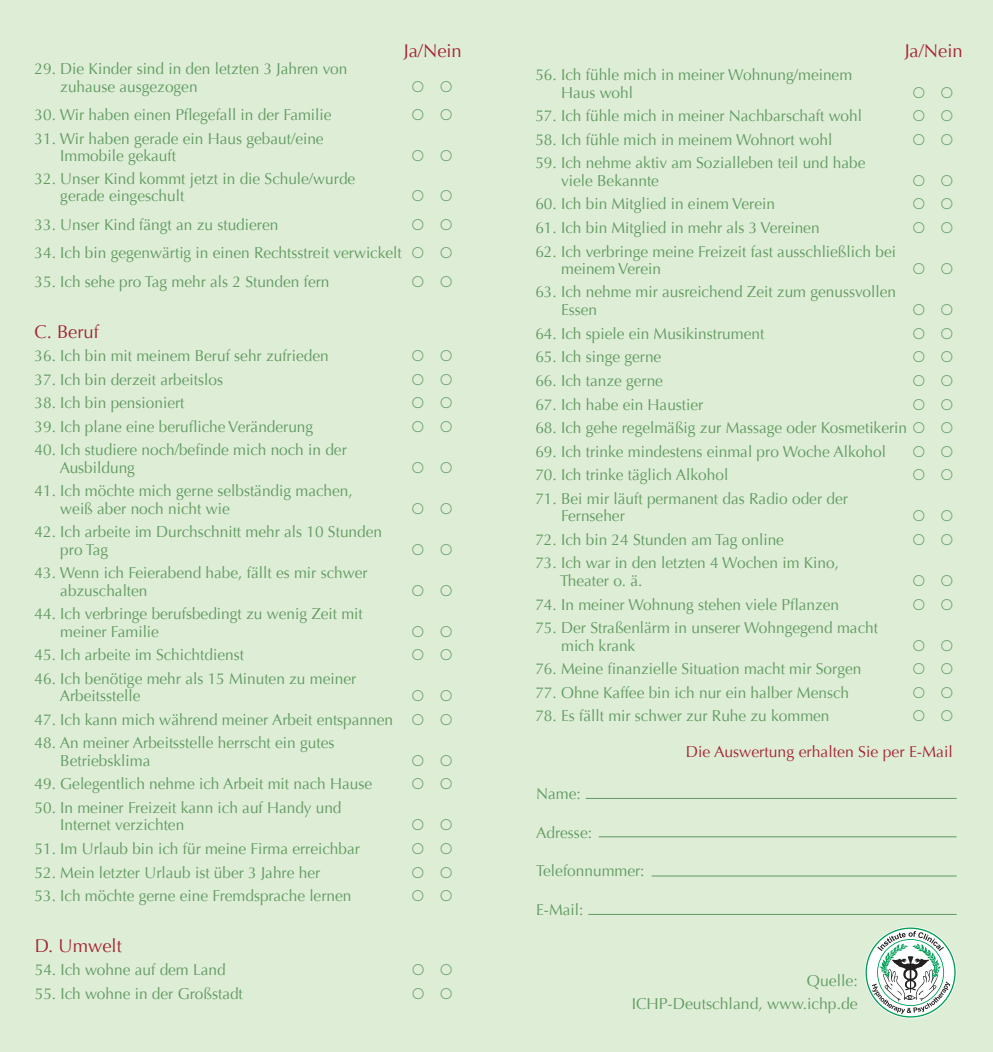
<style>
.page{position:relative;width:993px;height:1052px;background:#fff}
.page>*{position:absolute;margin:0;border:0;box-sizing:border-box;transform-origin:0 0}
.t1{font:18.38px "Optima";color:#a42433}
.t2{font:15.75px/17.5px "Optima";color:#619a60}
.t3{font:15.75px "European Pi Three";color:#619a60}
.t4{font:15.75px "Optima";color:#a42433}
.s1{font-family:"European Pi Three"}
</style>
<div class="page">
<div style="left:0;top:0;width:496px;height:1052px;background:#ddedd6"></div>
<div style="left:496px;top:0;width:496px;height:1052px;background:#ddedd6"></div>
<svg style="left:865px;top:927px;width:90px;height:90px"></svg>
<hr style="left:585px;top:798px;width:371px;height:1px;background:#619a60">
<hr style="left:651px;top:875px;width:305px;height:1px;background:#619a60">
<hr style="left:598px;top:836px;width:358px;height:1px;background:#619a60">
<hr style="left:588px;top:914px;width:368px;height:1px;background:#619a60">
<p class="t2" style="left:60px;top:60px;width:288px;text-indent:-26px">29. Die Kinder sind in den letzten 3 Jahren von zuhause ausgezogen</p>
<p class="t1" style="left:403px;top:40px;width:59px">Ja/Nein</p>
<p class="t3" style="left:411px;top:76px;width:42px">p p</p>
<p class="t2" style="left:34px;top:106px;width:298px">30. Wir haben einen Pflegefall in der Familie</p>
<p class="t3" style="left:411px;top:104px;width:42px">p p</p>
<p class="t2" style="left:60px;top:130px;width:265px;text-indent:-26px">31. Wir haben gerade ein Haus gebaut/eine<br>Immobile gekauft</p>
<p class="t3" style="left:411px;top:145px;width:42px">p p</p>
<p class="t2" style="left:60px;top:170px;width:296px;text-indent:-26px">32. Unser Kind kommt jetzt in die Schule/wurde gerade eingeschult</p>
<p class="t3" style="left:411px;top:185px;width:42px">p p</p>
<p class="t2" style="left:34px;top:216px;width:245px">33. Unser Kind fängt an zu studieren</p>
<p class="t3" style="left:411px;top:214px;width:42px">p p</p>
<p class="t2" style="left:34px;top:244px;width:419px">34. Ich bin gegenwärtig in einen Rechtsstreit verwickelt <span class="s1">p p</span></p>
<p class="t2" style="left:34px;top:273px;width:296px">35. Ich sehe pro Tag mehr als 2 Stunden fern</p>
<p class="t3" style="left:411px;top:271px;width:42px">p p</p>
<p class="t1" style="left:34px;top:321px;width:66px">C. Beruf</p>
<p class="t2" style="left:34px;top:347px;width:295px">36. Ich bin mit meinem Beruf sehr zufrieden</p>
<p class="t3" style="left:411px;top:345px;width:42px">p p</p>
<p class="t2" style="left:34px;top:371px;width:190px">37. Ich bin derzeit arbeitslos</p>
<p class="t3" style="left:411px;top:369px;width:42px">p p</p>
<p class="t2" style="left:34px;top:394px;width:151px">38. Ich bin pensioniert</p>
<p class="t3" style="left:411px;top:392px;width:42px">p p</p>
<p class="t2" style="left:34px;top:418px;width:280px">39. Ich plane eine berufliche Veränderung</p>
<p class="t3" style="left:411px;top:416px;width:42px">p p</p>
<p class="t2" style="left:60px;top:441px;width:288px;text-indent:-25px">40. Ich studiere noch/befinde mich noch in der<br>Ausbildung</p>
<p class="t3" style="left:411px;top:457px;width:42px">p p</p>
<p class="t2" style="left:60px;top:482px;width:294px;text-indent:-26px">41. Ich möchte mich gerne selbständig machen, weiß aber noch nicht wie</p>
<p class="t2" style="left:60px;top:523px;width:323px;text-indent:-26px">42. Ich arbeite im Durchschnitt mehr als 10 Stunden pro Tag</p>
<p class="t2" style="left:60px;top:564px;width:309px;text-indent:-26px">43. Wenn ich Feierabend habe, fällt es mir schwer abzuschalten</p>
<p class="t2" style="left:60px;top:605px;width:304px;text-indent:-26px">44. Ich verbringe berufsbedingt zu wenig Zeit mit meiner Familie</p>
<p class="t3" style="left:411px;top:498px;width:42px">p p</p>
<p class="t3" style="left:411px;top:539px;width:42px">p p</p>
<p class="t3" style="left:411px;top:580px;width:42px">p p</p>
<p class="t3" style="left:411px;top:621px;width:42px">p p</p>
<p class="t2" style="left:34px;top:646px;width:211px">45. Ich arbeite im Schichtdienst</p>
<p class="t3" style="left:411px;top:644px;width:42px">p p</p>
<p class="t2" style="left:60px;top:670px;width:298px;text-indent:-25px">46. Ich benötige mehr als 15 Minuten zu meiner<br>Arbeitsstelle</p>
<p class="t3" style="left:411px;top:685px;width:42px">p p</p>
<p class="t2" style="left:34px;top:711px;width:419px">47. Ich kann mich während meiner Arbeit entspannen <span class="s1">p p</span></p>
<p class="t2" style="left:60px;top:734px;width:275px;text-indent:-26px">48. An meiner Arbeitsstelle herrscht ein gutes<br>Betriebsklima</p>
<p class="t3" style="left:411px;top:750px;width:42px">p p</p>
<p class="t2" style="left:34px;top:775px;width:339px">49. Gelegentlich nehme ich Arbeit mit nach Hause</p>
<p class="t3" style="left:411px;top:773px;width:42px">p p</p>
<p class="t2" style="left:60px;top:799px;width:283px;text-indent:-26px">50. In meiner Freizeit kann ich auf Handy und<br>Internet verzichten</p>
<p class="t3" style="left:411px;top:814px;width:42px">p p</p>
<p class="t2" style="left:34px;top:840px;width:327px">51. Im Urlaub bin ich für meine Firma erreichbar</p>
<p class="t3" style="left:411px;top:838px;width:42px">p p</p>
<p class="t2" style="left:34px;top:863px;width:287px">52. Mein letzter Urlaub ist über 3 Jahre her</p>
<p class="t3" style="left:411px;top:862px;width:42px">p p</p>
<p class="t2" style="left:34px;top:887px;width:318px">53. Ich möchte gerne eine Fremdsprache lernen</p>
<p class="t3" style="left:411px;top:885px;width:42px">p p</p>
<p class="t1" style="left:35px;top:934px;width:88px">D. Umwelt</p>
<p class="t2" style="left:35px;top:961px;width:192px">54. Ich wohne auf dem Land</p>
<p class="t3" style="left:412px;top:959px;width:42px">p p</p>
<p class="t2" style="left:35px;top:985px;width:210px">55. Ich wohne in der Großstadt</p>
<p class="t3" style="left:412px;top:983px;width:42px">p p</p>
<p class="t2" style="left:561px;top:66px;width:292px;text-indent:-26px">56. Ich fühle mich in meiner Wohnung/meinem<br>Haus wohl</p>
<p class="t1" style="left:904px;top:40px;width:59px">Ja/Nein</p>
<p class="t3" style="left:912px;top:82px;width:42px">p p</p>
<p class="t2" style="left:535px;top:107px;width:328px">57. Ich fühle mich in meiner Nachbarschaft wohl</p>
<p class="t3" style="left:912px;top:105px;width:42px">p p</p>
<p class="t2" style="left:535px;top:131px;width:298px">58. Ich fühle mich in meinem Wohnort wohl</p>
<p class="t3" style="left:912px;top:129px;width:42px">p p</p>
<p class="t2" style="left:561px;top:154px;width:305px;text-indent:-26px">59. Ich nehme aktiv am Sozialleben teil und habe viele Bekannte</p>
<p class="t3" style="left:912px;top:170px;width:42px">p p</p>
<p class="t2" style="left:535px;top:195px;width:241px">60. Ich bin Mitglied in einem Verein</p>
<p class="t3" style="left:912px;top:194px;width:42px">p p</p>
<p class="t2" style="left:535px;top:219px;width:285px">61. Ich bin Mitglied in mehr als 3 Vereinen</p>
<p class="t3" style="left:912px;top:217px;width:42px">p p</p>
<p class="t2" style="left:561px;top:243px;width:336px;text-indent:-26px">62. Ich verbringe meine Freizeit fast ausschließlich bei meinem Verein</p>
<p class="t3" style="left:912px;top:258px;width:42px">p p</p>
<p class="t2" style="left:561px;top:283px;width:336px;text-indent:-26px">63. Ich nehme mir ausreichend Zeit zum genussvollen<br>Essen</p>
<p class="t3" style="left:912px;top:299px;width:42px">p p</p>
<p class="t2" style="left:535px;top:325px;width:230px">64. Ich spiele ein Musikinstrument</p>
<p class="t3" style="left:912px;top:323px;width:42px">p p</p>
<p class="t2" style="left:535px;top:348px;width:127px">65. Ich singe gerne</p>
<p class="t3" style="left:912px;top:346px;width:42px">p p</p>
<p class="t2" style="left:535px;top:372px;width:129px">66. Ich tanze gerne</p>
<p class="t3" style="left:912px;top:370px;width:42px">p p</p>
<p class="t2" style="left:535px;top:395px;width:169px">67. Ich habe ein Haustier</p>
<p class="t3" style="left:912px;top:394px;width:42px">p p</p>
<p class="t2" style="left:535px;top:419px;width:419px">68. Ich gehe regelmäßig zur Massage oder Kosmetikerin <span class="s1">p p</span></p>
<p class="t2" style="left:535px;top:443px;width:352px">69. Ich trinke mindestens einmal pro Woche Alkohol</p>
<p class="t3" style="left:912px;top:441px;width:42px">p p</p>
<p class="t2" style="left:535px;top:466px;width:194px">70. Ich trinke täglich Alkohol</p>
<p class="t3" style="left:912px;top:464px;width:42px">p p</p>
<p class="t2" style="left:561px;top:490px;width:288px;text-indent:-26px">71. Bei mir läuft permanent das Radio oder der<br>Fernseher</p>
<p class="t3" style="left:912px;top:505px;width:42px">p p</p>
<p class="t2" style="left:535px;top:531px;width:250px">72. Ich bin 24 Stunden am Tag online</p>
<p class="t3" style="left:912px;top:529px;width:42px">p p</p>
<p class="t2" style="left:560px;top:554px;width:280px;text-indent:-25px">73. Ich war in den letzten 4 Wochen im Kino,<br>Theater o. ä.</p>
<p class="t3" style="left:912px;top:570px;width:42px">p p</p>
<p class="t2" style="left:535px;top:596px;width:305px">74. In meiner Wohnung stehen viele Pflanzen</p>
<p class="t3" style="left:912px;top:594px;width:42px">p p</p>
<p class="t2" style="left:561px;top:619px;width:318px;text-indent:-26px">75. Der Straßenlärm in unserer Wohngegend macht mich krank</p>
<p class="t3" style="left:912px;top:635px;width:42px">p p</p>
<p class="t2" style="left:535px;top:660px;width:327px">76. Meine finanzielle Situation macht mir Sorgen</p>
<p class="t3" style="left:912px;top:658px;width:42px">p p</p>
<p class="t2" style="left:535px;top:684px;width:315px">77. Ohne Kaffee bin ich nur ein halber Mensch</p>
<p class="t3" style="left:912px;top:682px;width:42px">p p</p>
<p class="t2" style="left:535px;top:707px;width:295px">78. Es fällt mir schwer zur Ruhe zu kommen</p>
<p class="t3" style="left:912px;top:705px;width:42px">p p</p>
<p class="t2" style="left:536px;top:785px;width:46px">Name:</p>
<p class="t2" style="left:536px;top:824px;width:57px">Adresse:</p>
<p class="t2" style="left:536px;top:862px;width:110px">Telefonnummer:</p>
<p class="t2" style="left:536px;top:901px;width:49px">E-Mail:</p>
<p class="t4" style="left:685px;top:742px;width:268px">Die Auswertung erhalten Sie per E-Mail</p>
<p class="t2" style="left:631px;top:969px;width:227px;line-height:22.8px;text-align:right">Quelle:<br>ICHP-Deutschland, www.ichp.de</p>
</div>
